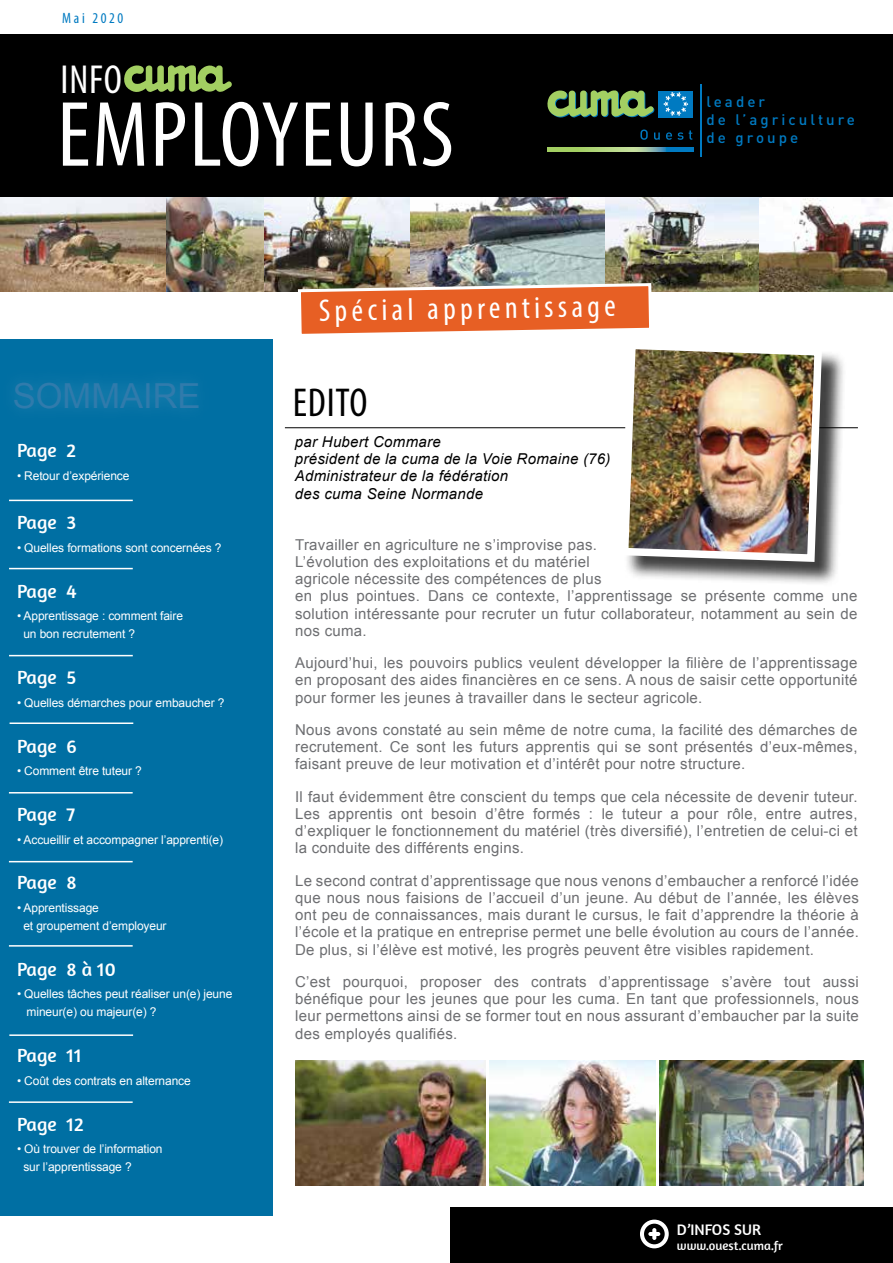
<style>
.page{position:relative;width:893px;height:1263px;background:#fff}
.page>*{position:absolute;margin:0;border:0;box-sizing:border-box;transform-origin:0 0}
.t1{font:condensed 93.6px "Myriad Pro";letter-spacing:.02em;color:#fff}
.t2{font:condensed 40.65px "Myriad Pro";color:#fff}
.t3{font:condensed 40.5px "Myriad Pro";letter-spacing:.02em;color:#000}
.t4{font:34.5px "Arial";color:#307bac}
.t5{font:condensed 31.5px "Myriad Pro";color:#fff}
.t6{font:19.5px "Amaranth";color:#fff}
.t7{font:15.6px "Amaranth";color:#fff}
.t8{font:500 15.15px/18.1px "DIN";letter-spacing:.2em;color:#007ac1}
.t9{font:15px/17.2px "Arial";letter-spacing:.02em;color:#6d6e71;text-align:justify}
.t10{font:italic 15px/17.2px "Arial";letter-spacing:.02em;color:#000}
.t11{font:condensed 15px "Myriad Pro";letter-spacing:.175em;color:#007ac1}
.t12{font:12.75px "Amaranth";color:#fff}
.t13{font:12px/18px "Arial";letter-spacing:-.01em;color:#fff}
</style>
<div class="page">
<div style="left:451px;top:1208px;width:442px;height:55px;background:#000"></div>
<svg style="left:640px;top:1219px;width:29px;height:29px"></svg>
<hr style="left:285px;top:427px;width:573px;height:1px;background:#000">
<img style="left:0;top:197px;width:603px;height:95px">
<img style="left:603px;top:197px;width:159px;height:95px">
<img style="left:759px;top:199px;width:134px;height:93px">
<div style="left:0;top:35px;width:893px;height:162px;background:#000"></div>
<svg style="left:124px;top:65px;width:108px;height:27px"></svg>
<svg style="left:547px;top:90px;width:108px;height:28px"></svg>
<div style="left:658px;top:91px;width:35px;height:26px;background:#007ac1"></div>
<svg style="left:663px;top:92px;width:25px;height:24px"></svg>
<svg style="left:547px;top:147px;width:146px;height:4px"></svg>
<svg style="left:640px;top:130px;width:8px;height:10px"></svg>
<svg style="left:654px;top:133px;width:6px;height:7px"></svg>
<svg style="left:666px;top:132px;width:17px;height:8px"></svg>
<svg style="left:689px;top:130px;width:3px;height:10px"></svg>
<hr style="left:700px;top:84px;width:1px;height:73px;background:#007ac1">
<div style="left:624px;top:345px;width:223px;height:241px;background:#000;opacity:.75"></div>
<img style="left:617px;top:345px;width:209px;height:221px">
<svg style="left:296px;top:282px;width:358px;height:52px;background:#e17748"></svg>
<div style="left:0;top:339px;width:272px;height:877px;background:#006fa3"></div>
<div style="left:0;top:367px;width:213px;height:57px;background:#0571a4"></div>
<hr style="left:9px;top:568px;width:124px;height:1px;background:#fff">
<hr style="left:9px;top:500px;width:124px;height:1px;background:#fff">
<hr style="left:9px;top:655px;width:124px;height:1px;background:#fff">
<hr style="left:10px;top:722px;width:123px;height:2px;background:#fff">
<hr style="left:9px;top:792px;width:124px;height:1px;background:#fff">
<hr style="left:9px;top:861px;width:124px;height:1px;background:#fff">
<hr style="left:9px;top:945px;width:124px;height:1px;background:#fff">
<hr style="left:9px;top:1034px;width:124px;height:2px;background:#fff">
<hr style="left:9px;top:1101px;width:124px;height:2px;background:#fff">
<img style="left:490px;top:1060px;width:166px;height:126px">
<img style="left:295px;top:1060px;width:191px;height:126px">
<img style="left:659px;top:1060px;width:204px;height:126px">
<p class="t11" style="left:62px;top:9px;width:63px">MAI 2020</p>
<h2 class="t2" style="left:60px;top:55px;width:63px">INFO</h2>
<h1 class="t1" style="left:57px;top:78px;width:398px">EMPLOYEURS</h1>
<p class="t8" style="left:706px;top:92px;width:150px">leader<br>de l’agriculture de groupe</p>
<h3 class="t4" style="left:13px;top:373px;width:189px">SOMMAIRE</h3>
<h3 class="t6" style="left:17px;top:439px;width:61px">Page 2</h3>
<p class="t13" style="left:17px;top:467px;width:114px">• Retour d’expérience</p>
<h3 class="t6" style="left:17px;top:511px;width:61px">Page 3</h3>
<p class="t13" style="left:17px;top:539px;width:206px">• Quelles formations sont concernées ?</p>
<h3 class="t6" style="left:17px;top:580px;width:61px">Page 4</h3>
<p class="t13" style="left:23px;top:607px;width:161px;text-indent:-6px">• Apprentissage : comment faire un bon recrutement ?</p>
<h3 class="t6" style="left:17px;top:666px;width:61px">Page 5</h3>
<p class="t13" style="left:17px;top:694px;width:209px">• Quelles démarches pour embaucher ?</p>
<h3 class="t6" style="left:17px;top:734px;width:61px">Page 6</h3>
<p class="t13" style="left:17px;top:762px;width:126px">• Comment être tuteur ?</p>
<h3 class="t6" style="left:17px;top:803px;width:60px">Page 7</h3>
<p class="t13" style="left:17px;top:830px;width:208px">• Accueillir et accompagner l’apprenti(e)</p>
<h3 class="t6" style="left:17px;top:871px;width:61px">Page 8</h3>
<p class="t13" style="left:23px;top:899px;width:145px;text-indent:-6px">• Apprentissage<br>et groupement d’employeur</p>
<h3 class="t6" style="left:17px;top:958px;width:100px">Page 8 à 10</h3>
<p class="t13" style="left:27px;top:985px;width:207px;text-indent:-10px">• Quelles tâches peut réaliser un(e) jeune mineur(e) ou majeur(e) ?</p>
<h3 class="t6" style="left:17px;top:1044px;width:66px">Page 11</h3>
<p class="t13" style="left:17px;top:1072px;width:175px">• Coût des contrats en alternance</p>
<h3 class="t6" style="left:17px;top:1112px;width:68px">Page 12</h3>
<p class="t13" style="left:23px;top:1140px;width:141px;text-indent:-6px">• Où trouver de l’information sur l’apprentissage ?</p>
<h3 class="t5" style="left:319px;top:292px;width:298px;rotate:-1deg">SPÉCIAL APPRENTISSAGE</h3>
<h3 class="t3" style="left:293px;top:378px;width:74px">EDITO</h3>
<p class="t10" style="left:295px;top:433px;width:317px">par Hubert Commare<br>président de la cuma de la Voie Romaine (76)<br>Administrateur de la fédération<br>des cuma Seine Normande</p>
<p class="t9" style="left:295px;top:536px;width:564px;text-align:left">Travailler en agriculture ne s’improvise pas.<br>L’évolution des exploitations et du matériel<br>agricole nécessite des compétences de plus<br>en plus pointues. Dans ce contexte, l’apprentissage se présente comme une solution intéressante pour recruter un futur collaborateur, notamment au sein de nos cuma.</p>
<p class="t9" style="left:295px;top:654px;width:564px">Aujourd’hui, les pouvoirs publics veulent développer la filière de l’apprentissage en proposant des aides financières en ce sens. A nous de saisir cette opportunité pour former les jeunes à travailler dans le secteur agricole.</p>
<p class="t9" style="left:295px;top:721px;width:564px">Nous avons constaté au sein même de notre cuma, la facilité des démarches de recrutement. Ce sont les futurs apprentis qui se sont présentés d’eux-mêmes, faisant preuve de leur motivation et d’intérêt pour notre structure.</p>
<p class="t9" style="left:295px;top:788px;width:564px">Il faut évidemment être conscient du temps que cela nécessite de devenir tuteur.<br>Les apprentis ont besoin d’être formés : le tuteur a pour rôle, entre autres, d’expliquer le fonctionnement du matériel (très diversifié), l’entretien de celui-ci et la conduite des différents engins.</p>
<p class="t9" style="left:295px;top:872px;width:565px">Le second contrat d’apprentissage que nous venons d’embaucher a renforcé l’idée que nous nous faisions de l’accueil d’un jeune. Au début de l’année, les élèves ont peu de connaissances, mais durant le cursus, le fait d’apprendre la théorie à l’école et la pratique en entreprise permet une belle évolution au cours de l’année.<br>De plus, si l’élève est motivé, les progrès peuvent être visibles rapidement.</p>
<p class="t9" style="left:295px;top:973px;width:565px">C’est pourquoi, proposer des contrats d’apprentissage s’avère tout aussi bénéfique pour les jeunes que pour les cuma. En tant que professionnels, nous leur permettons ainsi de se former tout en nous assurant d’embaucher par la suite des employés qualifiés.</p>
<p class="t7" style="left:677px;top:1221px;width:86px">D’INFOS SUR</p>
<p class="t12" style="left:677px;top:1238px;width:107px">www.ouest.cuma.fr</p>
</div>
